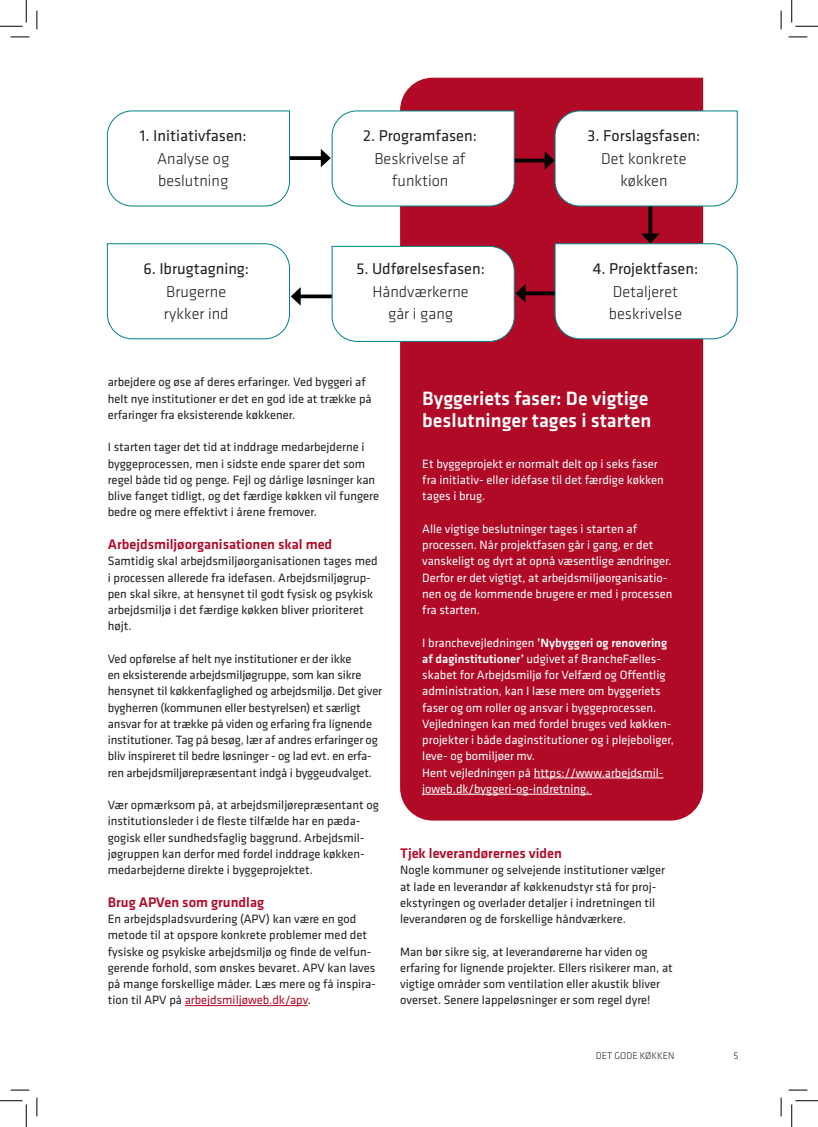
<style>
.page{position:relative;width:818px;height:1127px;background:#fff}
.page>*{position:absolute;margin:0;border:0;box-sizing:border-box;transform-origin:0 0}
.Fakta_OS{font:500 20px/22.5px "Klavika";color:#fff}
.Fakta_OS-2{font:16.25px/22.5px "Klavika";color:#231f20;text-align:center}
.Fakta_OS-3{font:300 16.25px "Klavika";color:#231f20}
.MR_stor{font:500 14.38px "Klavika";color:#b00a27}
.Brød{font:12.5px/16.2px "Klavika";color:#231f20}
.Brød-2{font:12.5px/16.2px "Klavika";color:#fff}
.t1{font:300 10px "Klavika";color:#231f20}
.s1{font-weight:300}
.s2{color:#b00a27}
.s3{font-weight:500}
</style>
<div class="page">
<div style="left:400px;top:77px;width:304px;height:744px;background:#b00a27"></div>
<hr style="left:185px;top:1005px;width:123px;height:1px;background:#b00a27">
<hr style="left:534px;top:777px;width:129px;height:1px;background:#fff">
<hr style="left:422px;top:793px;width:170px;height:1px;background:#fff">
<svg style="left:525px;top:291px;width:29px;height:4px"></svg>
<svg style="left:301px;top:294px;width:30px;height:4px"></svg>
<svg style="left:290px;top:156px;width:31px;height:4px"></svg>
<hr style="left:508px;top:159px;width:40px;height:3px;background:#000">
<svg style="left:331px;top:245px;width:194px;height:97px"></svg>
<svg style="left:106px;top:243px;width:195px;height:96px"></svg>
<svg style="left:648px;top:207px;width:4px;height:26px"></svg>
<svg style="left:554px;top:233px;width:184px;height:106px"></svg>
<svg style="left:106px;top:110px;width:184px;height:97px"></svg>
<svg style="left:321px;top:110px;width:194px;height:97px"></svg>
<svg style="left:545px;top:110px;width:193px;height:97px"></svg>
<svg style="left:11px;top:36px;width:18px;height:2px"></svg>
<svg style="left:788px;top:36px;width:19px;height:2px"></svg>
<svg style="left:11px;top:1089px;width:18px;height:1px"></svg>
<svg style="left:788px;top:1089px;width:19px;height:1px"></svg>
<svg style="left:36px;top:11px;width:2px;height:18px"></svg>
<svg style="left:36px;top:1097px;width:2px;height:18px"></svg>
<svg style="left:780px;top:11px;width:2px;height:18px"></svg>
<svg style="left:780px;top:1097px;width:2px;height:18px"></svg>
<svg style="left:0;top:0;width:27px;height:27px"></svg>
<svg style="left:0;top:1100px;width:27px;height:26px"></svg>
<svg style="left:791px;top:0;width:27px;height:27px"></svg>
<svg style="left:791px;top:1100px;width:27px;height:26px"></svg>
<p class="Fakta_OS-2" style="left:140px;top:124px;width:108px">1. Initiativfasen:</p>
<p class="Fakta_OS-3" style="left:157px;top:149px;width:74px">Analyse og</p>
<p class="Fakta_OS-3" style="left:158px;top:171px;width:72px">beslutning</p>
<p class="Fakta_OS-2" style="left:143px;top:257px;width:107px">6. Ibrugtagning:</p>
<p class="Fakta_OS-3" style="left:166px;top:281px;width:61px">Brugerne</p>
<p class="Fakta_OS-3" style="left:164px;top:304px;width:66px">rykker ind</p>
<p class="Fakta_OS-2" style="left:363px;top:124px;width:115px">2. Programfasen:</p>
<p class="Fakta_OS-3" style="left:374px;top:149px;width:93px">Beskrivelse af</p>
<p class="Fakta_OS-3" style="left:392px;top:171px;width:58px">funktion</p>
<p class="Fakta_OS-2" style="left:356px;top:257px;width:130px">5. Udførelsesfasen:<br><span class="s1">Håndværkerne</span></p>
<p class="Fakta_OS-3" style="left:388px;top:304px;width:67px">går i gang</p>
<p class="Fakta_OS-2" style="left:587px;top:124px;width:114px">3. Forslagsfasen:</p>
<p class="Fakta_OS-3" style="left:601px;top:149px;width:87px">Det konkrete</p>
<p class="Fakta_OS-3" style="left:620px;top:171px;width:49px">køkken</p>
<p class="Fakta_OS-2" style="left:593px;top:257px;width:107px">4. Projektfasen:</p>
<p class="Fakta_OS-3" style="left:613px;top:281px;width:67px">Detaljeret</p>
<p class="Fakta_OS-3" style="left:609px;top:304px;width:75px">beskrivelse</p>
<p class="Brød" style="left:108px;top:373px;width:265px">arbejdere og øse af deres erfaringer. Ved byggeri af helt nye institutioner er det en god ide at trække på erfaringer fra eksisterende køkkener.</p>
<p class="Brød" style="left:108px;top:438px;width:273px">I starten tager det tid at inddrage medarbejderne i byggeprocessen, men i sidste ende sparer det som regel både tid og penge. Fejl og dårlige løsninger kan blive fanget tidligt, og det færdige køkken vil fungere bedre og mere effektivt i årene fremover.</p>
<p class="MR_stor" style="left:108px;top:534px;width:226px">Arbejdsmiljøorganisationen skal med</p>
<p class="Brød" style="left:108px;top:552px;width:271px">Samtidig skal arbejdsmiljøorganisationen tages med i processen allerede fra idefasen. Arbejdsmiljøgrup&shy;pen skal sikre, at hensynet til godt fysisk og psykisk arbejdsmiljø i det færdige køkken bliver prioriteret højt.</p>
<p class="Brød" style="left:108px;top:650px;width:276px">Ved opførelse af helt nye institutioner er der ikke<br>en eksisterende arbejdsmiljøgruppe, som kan sikre hensynet til køkkenfaglighed og arbejdsmiljø. Det giver bygherren (kommunen eller bestyrelsen) et særligt ansvar for at trække på viden og erfaring fra lignende institutioner. Tag på besøg, lær af andres erfaringer og bliv inspireret til bedre løsninger - og lad evt. en erfa&shy;ren arbejdsmiljørepræsentant indgå i byggeudvalget.</p>
<p class="Brød" style="left:108px;top:796px;width:273px">Vær opmærksom på, at arbejdsmiljørepræsentant og institutionsleder i de fleste tilfælde har en pæda&shy;gogisk eller sundhedsfaglig baggrund. Arbejdsmil&shy;jøgruppen kan derfor med fordel inddrage køkken&shy;medarbejderne direkte i byggeprojektet.</p>
<p class="MR_stor" style="left:108px;top:892px;width:158px">Brug APVen som grundlag</p>
<p class="Brød" style="left:108px;top:910px;width:270px">En arbejdspladsvurdering (APV) kan være en god metode til at opspore konkrete problemer med det fysiske og psykiske arbejdsmiljø og finde de velfun&shy;gerende forhold, som ønskes bevaret. APV kan laves på mange forskellige måder. Læs mere og få inspira&shy;tion til APV på <span class="s2">arbejdsmiljøweb.dk/apv</span>.</p>
<p class="Fakta_OS" style="left:422px;top:386px;width:230px">Byggeriets faser: De vigtige beslutninger tages i starten</p>
<p class="Brød-2" style="left:422px;top:455px;width:243px">Et byggeprojekt er normalt delt op i seks faser fra initiativ- eller idéfase til det færdige køkken tages i brug.</p>
<p class="Brød-2" style="left:422px;top:520px;width:252px">Alle vigtige beslutninger tages i starten af processen. Når projektfasen går i gang, er det vanskeligt og dyrt at opnå væsentlige ændringer.<br>Derfor er det vigtigt, at arbejdsmiljøorganisatio&shy;nen og de kommende brugere er med i processen fra starten.</p>
<p class="Brød-2" style="left:422px;top:633px;width:253px">I branchevejledningen <span class="s3">’Nybyggeri og renovering af daginstitutioner’</span> udgivet af BrancheFælles&shy;skabet for Arbejdsmiljø for Velfærd og Offentlig administration, kan I læse mere om byggeriets faser og om roller og ansvar i byggeprocessen.<br>Vejledningen kan med fordel bruges ved køkken&shy;projekter i både daginstitutioner og i plejeboliger, leve- og bomiljøer mv.</p>
<p class="Brød-2" style="left:422px;top:763px;width:243px">Hent vejledningen på https://www.arbejdsmil&shy;joweb.dk/byggeri-og-indretning.</p>
<p class="MR_stor" style="left:400px;top:843px;width:163px">Tjek leverandørernes viden</p>
<p class="Brød" style="left:400px;top:861px;width:266px">Nogle kommuner og selvejende institutioner vælger at lade en leverandør af køkkenudstyr stå for proj&shy;ekstyringen og overlader detaljer i indretningen til leverandøren og de forskellige håndværkere.</p>
<p class="Brød" style="left:400px;top:942px;width:274px">Man bør sikre sig, at leverandørerne har viden og erfaring for lignende projekter. Ellers risikerer man, at vigtige områder som ventilation eller akustik bliver overset. Senere lappeløsninger er som regel dyre!</p>
<p class="t1" style="left:596px;top:1048px;width:80px">DET GODE KØKKEN</p>
<p class="t1" style="left:734px;top:1048px;width:6px">5</p>
</div>
